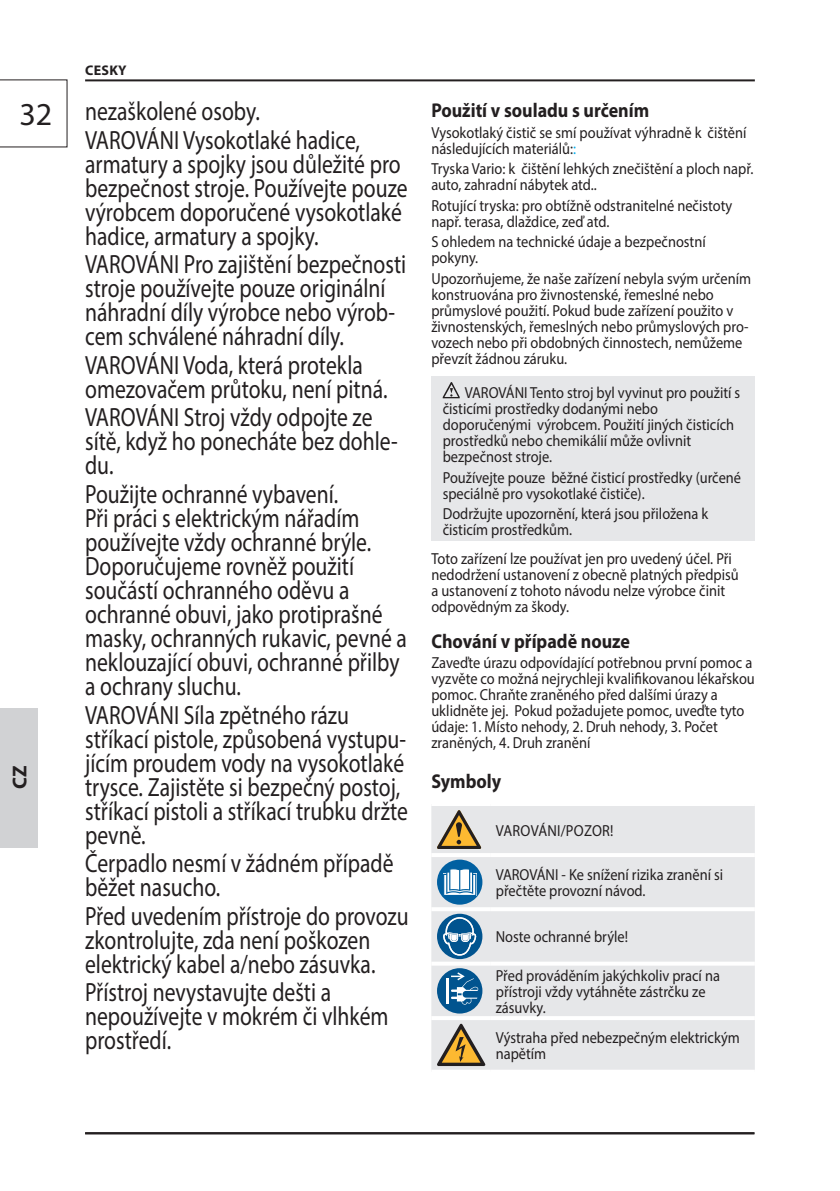
<style>
.page{position:relative;width:840px;height:1191px;background:#fff}
.page>*{position:absolute;margin:0;border:0;box-sizing:border-box;transform-origin:0 0}
.t1{font:32px "Myriad Pro";color:#231f20}
.t2{font:26.4px/24px "Myriad Pro";color:#231f20;scale:.82 1}
.t3{font:700 20px "Myriad Pro";color:#231f20;scale:.9 1}
.t4{font:700 20px "Myriad Pro";color:#231f20}
.t5{font:16px/16px "Myriad Pro";color:#231f20;scale:.9 1}
.t6{font:16px "Myriad Pro";letter-spacing:.02em;color:#231f20;scale:.9 1}
.t7{font:700 14px "Myriad Pro";letter-spacing:.02em;color:#231f20}
.s1{color:#00aeef}
</style>
<div class="page">
<hr style="left:85px;top:1132px;width:669px;height:2px;background:#231f20">
<hr style="left:85px;top:79px;width:669px;height:2px;background:#231f20">
<svg style="left:0;top:79px;width:68px;height:69px"></svg>
<div style="left:0;top:708px;width:38px;height:138px;background:#d1d2d4"></div>
<div style="left:431px;top:376px;width:323px;height:165px;background:#e6e7e9"></div>
<svg style="left:442px;top:382px;width:17px;height:16px"></svg>
<div style="left:431px;top:806px;width:323px;height:263px;background:#e6e7e9"></div>
<hr style="left:431px;top:853px;width:59px;height:4px;background:#fff">
<hr style="left:490px;top:853px;width:264px;height:4px;background:#fff">
<hr style="left:431px;top:907px;width:59px;height:4px;background:#fff">
<hr style="left:490px;top:907px;width:264px;height:4px;background:#fff">
<svg style="left:431px;top:961px;width:59px;height:4px"></svg>
<svg style="left:490px;top:961px;width:264px;height:4px"></svg>
<hr style="left:431px;top:1016px;width:59px;height:4px;background:#fff">
<hr style="left:490px;top:1016px;width:264px;height:4px;background:#fff">
<svg style="left:431px;top:1069px;width:59px;height:1px"></svg>
<svg style="left:490px;top:1069px;width:264px;height:1px"></svg>
<svg style="left:437px;top:810px;width:44px;height:39px;background:#b8a57f"></svg>
<div style="left:437px;top:859px;width:45px;height:45px;background:#0160a1;border-radius:50%"></div>
<svg style="left:443px;top:869px;width:33px;height:27px"></svg>
<svg style="left:437px;top:913px;width:45px;height:46px;background:#5e90b5"></svg>
<div style="left:437px;top:968px;width:45px;height:45px;background:#01548f;border-radius:50%"></div>
<hr style="left:446px;top:978px;width:2px;height:25px;background:#fff">
<svg style="left:451px;top:972px;width:27px;height:32px"></svg>
<svg style="left:437px;top:1023px;width:48px;height:43px;background:#b9a682"></svg>
<h1 class="t1" style="left:19px;top:95px;width:34px">32</h1>
<p class="t4" style="left:7px;top:789px;width:25px;rotate:-90deg">CZ</p>
<p class="t4" style="left:7px;top:790px;width:15px;rotate:-90deg">D</p>
<p class="t7" style="left:85px;top:61px;width:43px">CESKY</p>
<h2 class="t2" style="left:85px;top:96px;width:336px;line-height:28.6px">nezaškolené osoby.<br>VAROVÁNI Vysokotlaké hadice,</h2>
<h2 class="t2" style="left:85px;top:151px;width:394px">armatury a spojky jsou důležité pro bezpečnost stroje. Používejte pouze výrobcem doporučené vysokotlaké hadice, armatury a spojky.</h2>
<h2 class="t2" style="left:85px;top:252px;width:393px">VAROVÁNI Pro zajištění bezpečnosti stroje používejte pouze originální náhradní díly výrobce nebo výrob&shy;cem schválené náhradní díly.</h2>
<h2 class="t2" style="left:85px;top:352px;width:370px">VAROVÁNI Voda, která protekla omezovačem průtoku, není pitná.</h2>
<h2 class="t2" style="left:85px;top:405px;width:383px">VAROVÁNI Stroj vždy odpojte ze sítě, když ho ponecháte bez dohle&shy;du.</h2>
<p class="t2" style="left:85px;top:481px;width:394px">Použijte ochranné vybavení.<br>Při práci s elektrickým nářadím používejte vždy ochranné brýle.<br>Doporučujeme rovněž použití součástí ochranného oděvu a ochranné obuvi, jako protiprašné masky, ochranných rukavic, pevné a neklouzající obuvi, ochranné přilby a ochrany sluchu.</p>
<h2 class="t2" style="left:85px;top:702px;width:395px">VAROVÁNI Síla zpětného rázu stříkací pistole, způsobená vystupu&shy;jícím proudem vody na vysokotlaké trysce. Zajistěte si bezpečný postoj, stříkací pistoli a stříkací trubku držte pevně.</h2>
<h2 class="t2" style="left:85px;top:851px;width:377px">Čerpadlo nesmí v žádném případě běžet nasucho.</h2>
<h2 class="t2" style="left:85px;top:903px;width:396px">Před uvedením přístroje do provozu zkontrolujte, zda není poškozen elektrický kabel a/nebo zásuvka.</h2>
<h2 class="t2" style="left:85px;top:980px;width:371px">Přístroj nevystavujte dešti a nepoužívejte v mokrém či vlhkém prostředí.</h2>
<p class="t3" style="left:431px;top:97px;width:243px">Použití v souladu s určením</p>
<p class="t5" style="left:431px;top:124px;width:351px">Vysokotlaký čistič se smí používat výhradně k čištění následujících materiálů:<span class="s1">:</span></p>
<p class="t5" style="left:431px;top:160px;width:359px">Tryska Vario: k čištění lehkých znečištění a ploch např. auto, zahradní nábytek atd..</p>
<p class="t5" style="left:431px;top:197px;width:336px">Rotující tryska: pro obtížně odstranitelné nečistoty např. terasa, dlaždice, zeď atd.</p>
<p class="t5" style="left:431px;top:234px;width:306px">S ohledem na technické údaje a bezpečnostní pokyny.</p>
<p class="t5" style="left:431px;top:270px;width:357px">Upozorňujeme, že naše zařízení nebyla svým určením konstruována pro živnostenské, řemeslné nebo průmyslové použití. Pokud bude zařízení použito v živnostenských, řemeslných nebo průmyslových pro&shy;vozech nebo při obdobných činnostech, nemůžeme převzít žádnou záruku.</p>
<p class="t5" style="left:442px;top:385px;width:332px;text-indent:22px">VAROVÁNI Tento stroj byl vyvinut pro použití s čisticími prostředky dodanými nebo doporučenými výrobcem. Použití jiných čisticích prostředků nebo chemikálií může ovlivnit bezpečnost stroje.</p>
<p class="t5" style="left:442px;top:469px;width:333px">Používejte pouze běžné čisticí prostředky (určené speciálně pro vysokotlaké čističe).</p>
<p class="t5" style="left:442px;top:506px;width:296px">Dodržujte upozornění, která jsou přiložena k čisticím prostředkům.</p>
<p class="t5" style="left:431px;top:550px;width:343px">Toto zařízení lze používat jen pro uvedený účel. Při nedodržení ustanovení z obecně platných předpisů a ustanovení z tohoto návodu nelze výrobce činit odpovědným za škody.</p>
<p class="t3" style="left:431px;top:628px;width:222px">Chování v případě nouze</p>
<p class="t5" style="left:431px;top:655px;width:361px">Zaveďte úrazu odpovídající potřebnou první pomoc a vyzvěte co možná nejrychleji kvalifikovanou lékařskou pomoc. Chraňte zraněného před dalšími úrazy a uklidněte jej. Pokud požadujete pomoc, uveďte tyto údaje: 1. Místo nehody, 2. Druh nehody, 3. Počet zraněných, 4. Druh zranění</p>
<p class="t3" style="left:431px;top:768px;width:79px">Symboly</p>
<p class="t6" style="left:495px;top:820px;width:132px">VAROVÁNI/POZOR!</p>
<p class="t5" style="left:495px;top:866px;width:254px">VAROVÁNI - Ke snížení rizika zranění si přečtěte provozní návod.</p>
<p class="t5" style="left:495px;top:928px;width:148px">Noste ochranné brýle!</p>
<p class="t5" style="left:495px;top:967px;width:250px">Před prováděním jakýchkoliv prací na přístroji vždy vytáhněte zástrčku ze zásuvky.</p>
<p class="t5" style="left:495px;top:1029px;width:272px">Výstraha před nebezpečným elektrickým napětím</p>
</div>
